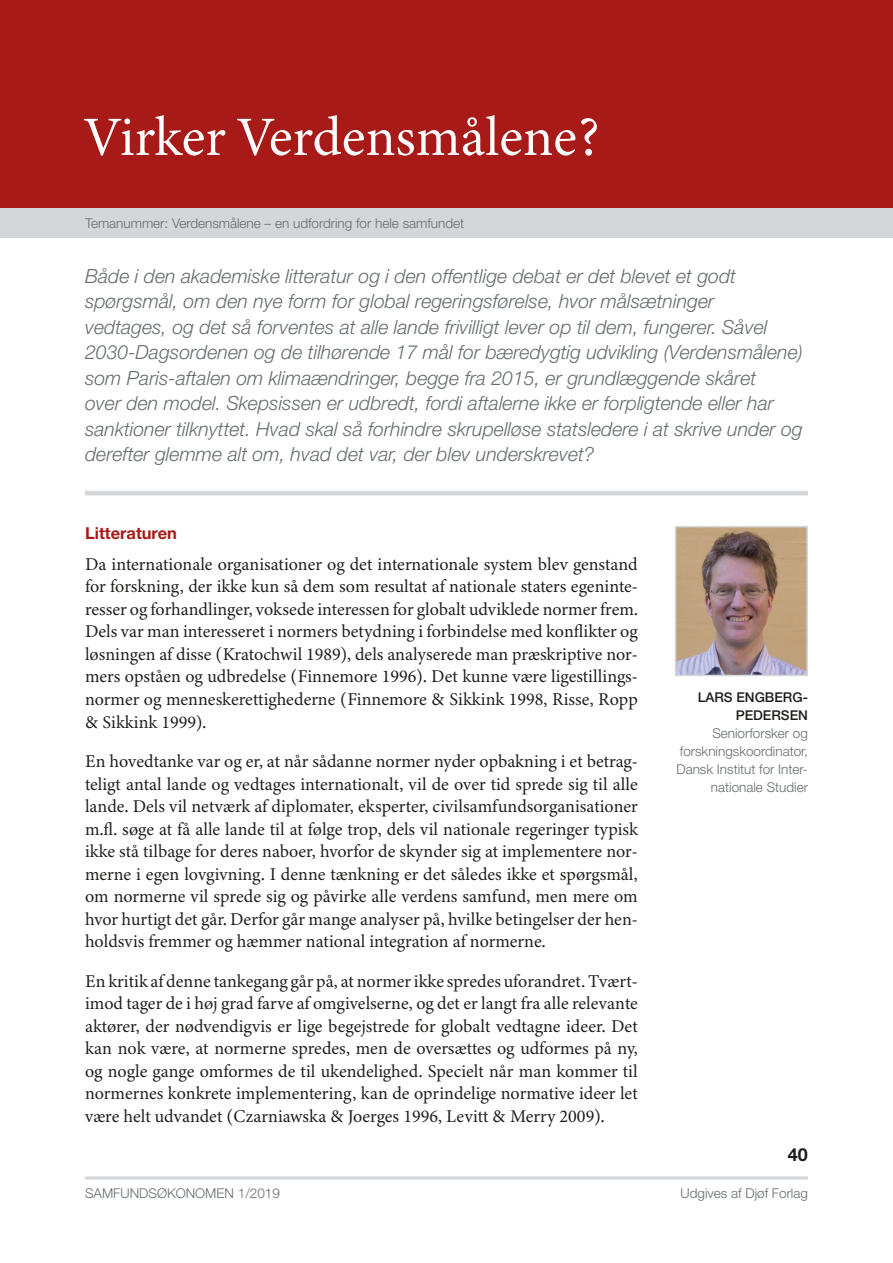
<style>
.page{position:relative;width:893px;height:1263px;background:#fff}
.page>*{position:absolute;margin:0;border:0;box-sizing:border-box;transform-origin:0 0}
.t1{font:55.5px "Minion 3";color:#fff}
.t2{font:italic 300 19.5px/25.5px "Helvetica Neue LT Std";color:#666c6f}
.t3{font:18px/22.5px "Minion 3";color:#1d1d1b;text-align:justify}
.t4{font:700 18px "Helvetica Neue LT Std";color:#1d1d1b}
.t5{font:700 16.5px "Helvetica Neue LT Std";color:#a71a17}
.t6{font:300 13.5px/18px "Helvetica Neue LT Std";color:#666c6f;text-align:right}
.t7{font:500 13.5px/18px "Helvetica Neue LT Std";color:#1d1d1b;text-align:right}
</style>
<div class="page">
<div style="left:0;top:0;width:893px;height:213px;background:#a71a17"></div>
<div style="left:0;top:208px;width:893px;height:30px;background:#d3d7da"></div>
<hr style="left:85px;top:1176px;width:723px;height:3px;background:#d3d7da">
<img style="left:678px;top:529px;width:127px;height:144px">
<div style="left:675px;top:526px;width:133px;height:150px;border:2px solid #d3d7da"></div>
<hr style="left:85px;top:491px;width:723px;height:4px;background:#d3d7da">
<h1 class="t1" style="left:85px;top:99px;width:516px">Virker Verdensmålene?</h1>
<p class="t6" style="left:85px;top:214px;width:381px">Temanummer: Verdensmålene – en udfordring for hele samfundet</p>
<p class="t2" style="left:85px;top:263px;width:719px">Både i den akademiske litteratur og i den offentlige debat er det blevet et godt spørgsmål, om den nye form for global regeringsførelse, hvor målsætninger<br>vedtages, og det så forventes at alle lande frivilligt lever op til dem, fungerer. Såvel 2030-Dagsordenen og de tilhørende 17 mål for bæredygtig udvikling (Verdensmålene) som Paris-aftalen om klimaændringer, begge fra 2015, er grundlæggende skåret<br>over den model. Skepsissen er udbredt, fordi aftalerne ikke er forpligtende eller har sanktioner tilknyttet. Hvad skal så forhindre skrupelløse statsledere i at skrive under og derefter glemme alt om, hvad det var, der blev underskrevet?</p>
<p class="t5" style="left:85px;top:523px;width:93px">Litteraturen</p>
<p class="t3" style="left:85px;top:553px;width:554px">Da internationale organisationer og det internationale system blev genstand for forskning, der ikke kun så dem som resultat af nationale staters egeninte&shy;resser og forhandlinger, voksede interessen for globalt udviklede normer frem.<br>Dels var man interesseret i normers betydning i forbindelse med konflikter og løsningen af disse (Kratochwil 1989), dels analyserede man præskriptive nor&shy;mers opståen og udbredelse (Finnemore 1996). Det kunne være ligestillings&shy;normer og menneskerettighederne (Finnemore &amp; Sikkink 1998, Risse, Ropp &amp; Sikkink 1999).</p>
<p class="t3" style="left:85px;top:750px;width:554px">En hovedtanke var og er, at når sådanne normer nyder opbakning i et betrag&shy;teligt antal lande og vedtages internationalt, vil de over tid sprede sig til alle lande. Dels vil netværk af diplomater, eksperter, civilsamfundsorganisationer m.fl. søge at få alle lande til at følge trop, dels vil nationale regeringer typisk ikke stå tilbage for deres naboer, hvorfor de skynder sig at implementere nor&shy;merne i egen lovgivning. I denne tænkning er det således ikke et spørgsmål, om normerne vil sprede sig og påvirke alle verdens samfund, men mere om hvor hurtigt det går. Derfor går mange analyser på, hvilke betingelser der hen&shy;holdsvis fremmer og hæmmer national integration af normerne.</p>
<p class="t3" style="left:85px;top:969px;width:554px">En kritik af denne tankegang går på, at normer ikke spredes uforandret. Tvært&shy;imod tager de i høj grad farve af omgivelserne, og det er langt fra alle relevante aktører, der nødvendigvis er lige begejstrede for globalt vedtagne ideer. Det kan nok være, at normerne spredes, men de oversættes og udformes på ny, og nogle gange omformes de til ukendelighed. Specielt når man kommer til normernes konkrete implementering, kan de oprindelige normative ideer let være helt udvandet (Czarniawska &amp; Joerges 1996, Levitt &amp; Merry 2009).</p>
<p class="t7" style="left:698px;top:688px;width:112px">LARS ENGBERG-<br>PEDERSEN</p>
<p class="t6" style="left:676px;top:723px;width:133px">Seniorforsker og forskningskoordinator,<br>Dansk Institut for Inter&shy;nationale Studier</p>
<p class="t4" style="left:788px;top:1143px;width:22px">40</p>
<p class="t6" style="left:85px;top:1184px;width:196px">SAMFUNDSØKONOMEN 1/2019</p>
<p class="t6" style="left:681px;top:1184px;width:129px">Udgives af Djøf Forlag</p>
</div>
